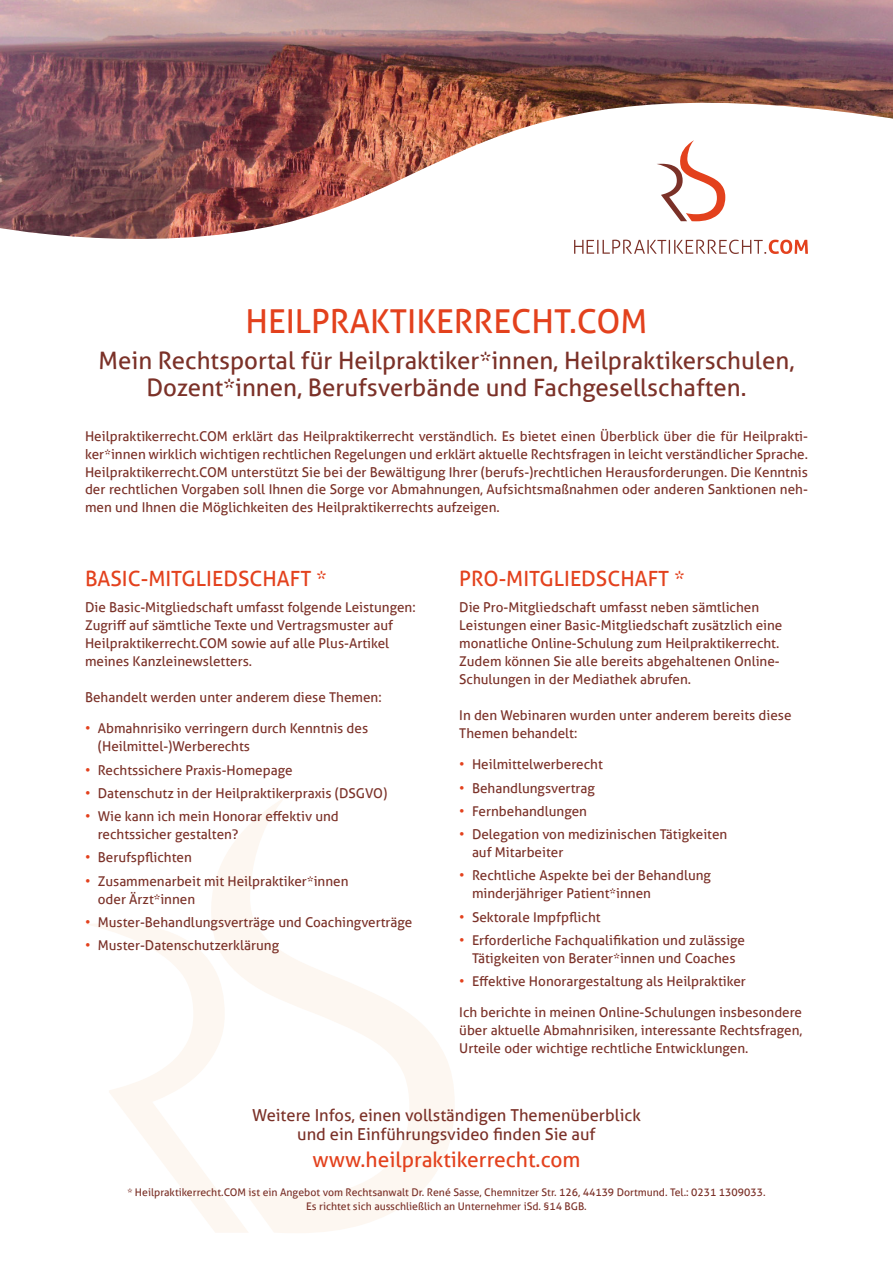
<style>
.page{position:relative;width:893px;height:1263px;background:#fff}
.page>*{position:absolute;margin:0;border:0;box-sizing:border-box;transform-origin:0 0}
.t1{font:33px "Aller";color:#e3411d}
.t2{font:24px/27px "Aller";color:#7b3128;text-align:center}
.t3{font:21px "Aller";color:#e3411d}
.t4{font:16.5px/19.5px "Aller";color:#7b3128;text-align:center}
.t5{font:13.5px/18px "Aller";color:#7b3128}
.t6{font:10.5px/13.5px "Aller";color:#7b3128;text-align:center}
.s1{color:#e3411d}
</style>
<div class="page">
<img style="left:0;top:0;width:893px;height:240px">
<svg style="left:87px;top:924px;width:93px;height:261px"></svg>
<svg style="left:180px;top:798px;width:274px;height:435px"></svg>
<svg style="left:657px;top:140px;width:68px;height:81px"></svg>
<svg style="left:574px;top:240px;width:234px;height:14px"></svg>
<h1 class="t1" style="left:245px;top:302px;width:404px">HEILPRAKTIKERRECHT.COM</h1>
<h2 class="t2" style="left:99px;top:347px;width:697px">Mein Rechtsportal für Heilpraktiker*innen, Heilpraktikerschulen,<br>Dozent*innen, Berufsverbände und Fachgesellschaften.</h2>
<p class="t5" style="left:85px;top:427px;width:724px;text-align:justify">Heilpraktikerrecht.COM erklärt das Heilpraktikerrecht verständlich. Es bietet einen Überblick über die für Heilprakti&shy;ker*innen wirklich wichtigen rechtlichen Regelungen und erklärt aktuelle Rechtsfragen in leicht verständlicher Sprache.<br>Heilpraktikerrecht.COM unterstützt Sie bei der Bewältigung Ihrer (berufs-)rechtlichen Herausforderungen. Die Kenntnis der rechtlichen Vorgaben soll Ihnen die Sorge vor Abmahnungen, Aufsichtsmaßnahmen oder anderen Sanktionen neh&shy;men und Ihnen die Möglichkeiten des Heilpraktikerrechts aufzeigen.</p>
<h3 class="t3" style="left:85px;top:566px;width:243px">BASIC-MITGLIEDSCHAFT *</h3>
<p class="t5" style="left:85px;top:599px;width:332px">Die Basic-Mitgliedschaft umfasst folgende Leistungen:<br>Zugriff auf sämtliche Texte und Vertragsmuster auf Heilpraktikerrecht.COM sowie auf alle Plus-Artikel meines Kanzleinewsletters.</p>
<p class="t5" style="left:85px;top:689px;width:298px">Behandelt werden unter anderem diese Themen:</p>
<p class="t5" style="left:98px;top:719px;width:272px;text-indent:-13px"><span class="s1">•</span> Abmahnrisiko verringern durch Kenntnis des (Heilmittel-)Werberechts</p>
<p class="t5" style="left:85px;top:761px;width:209px"><span class="s1">•</span> Rechtssichere Praxis-Homepage</p>
<p class="t5" style="left:85px;top:784px;width:304px"><span class="s1">•</span> Datenschutz in der Heilpraktikerpraxis (DSGVO)</p>
<p class="t5" style="left:98px;top:807px;width:243px;text-indent:-13px"><span class="s1">•</span> Wie kann ich mein Honorar effektiv und rechtssicher gestalten?</p>
<p class="t5" style="left:85px;top:849px;width:108px"><span class="s1">•</span> Berufspflichten</p>
<p class="t5" style="left:98px;top:872px;width:252px;text-indent:-13px"><span class="s1">•</span> Zusammenarbeit mit Heilpraktiker*innen oder Ärzt*innen</p>
<p class="t5" style="left:85px;top:913px;width:329px"><span class="s1">•</span> Muster-Behandlungsverträge und Coachingverträge</p>
<p class="t5" style="left:85px;top:936px;width:196px"><span class="s1">•</span> Muster-Datenschutzerklärung</p>
<h3 class="t3" style="left:459px;top:566px;width:227px">PRO-MITGLIEDSCHAFT *</h3>
<p class="t5" style="left:459px;top:599px;width:325px">Die Pro-Mitgliedschaft umfasst neben sämtlichen Leistungen einer Basic-Mitgliedschaft zusätzlich eine monatliche Online-Schulung zum Heilpraktikerrecht.<br>Zudem können Sie alle bereits abgehaltenen Online-Schulungen in der Mediathek abrufen.</p>
<p class="t5" style="left:459px;top:707px;width:334px">In den Webinaren wurden unter anderem bereits diese<br>Themen behandelt:</p>
<p class="t5" style="left:459px;top:755px;width:145px"><span class="s1">•</span> Heilmittelwerberecht</p>
<p class="t5" style="left:459px;top:779px;width:137px"><span class="s1">•</span> Behandlungsvertrag</p>
<p class="t5" style="left:459px;top:802px;width:129px"><span class="s1">•</span> Fernbehandlungen</p>
<p class="t5" style="left:472px;top:825px;width:257px;text-indent:-13px"><span class="s1">•</span> Delegation von medizinischen Tätigkeiten auf Mitarbeiter</p>
<p class="t5" style="left:472px;top:867px;width:241px;text-indent:-13px"><span class="s1">•</span> Rechtliche Aspekte bei der Behandlung minderjähriger Patient*innen</p>
<p class="t5" style="left:459px;top:908px;width:143px"><span class="s1">•</span> Sektorale Impfpflicht</p>
<p class="t5" style="left:459px;top:931px;width:287px;text-align:center"><span class="s1">•</span> Erforderliche Fachqualifikation und zulässige<br>Tätigkeiten von Berater*innen und Coaches</p>
<p class="t5" style="left:459px;top:972px;width:288px"><span class="s1">•</span> Effektive Honorargestaltung als Heilpraktiker</p>
<p class="t5" style="left:459px;top:1003px;width:345px;text-align:justify">Ich berichte in meinen Online-Schulungen insbesondere über aktuelle Abmahnrisiken, interessante Rechtsfragen, Urteile oder wichtige rechtliche Entwicklungen.</p>
<p class="t4" style="left:252px;top:1105px;width:390px">Weitere Infos, einen vollständigen Themenüberblick und ein Einführungsvideo finden Sie auf</p>
<h3 class="t3" style="left:312px;top:1147px;width:269px">www.heilpraktikerrecht.com</h3>
<p class="t6" style="left:127px;top:1186px;width:640px">* Heilpraktikerrecht.COM ist ein Angebot vom Rechtsanwalt Dr. René Sasse, Chemnitzer Str. 126, 44139 Dortmund. Tel.: 0231 1309033.<br>Es richtet sich ausschließlich an Unternehmer iSd. §14 BGB.</p>
</div>
